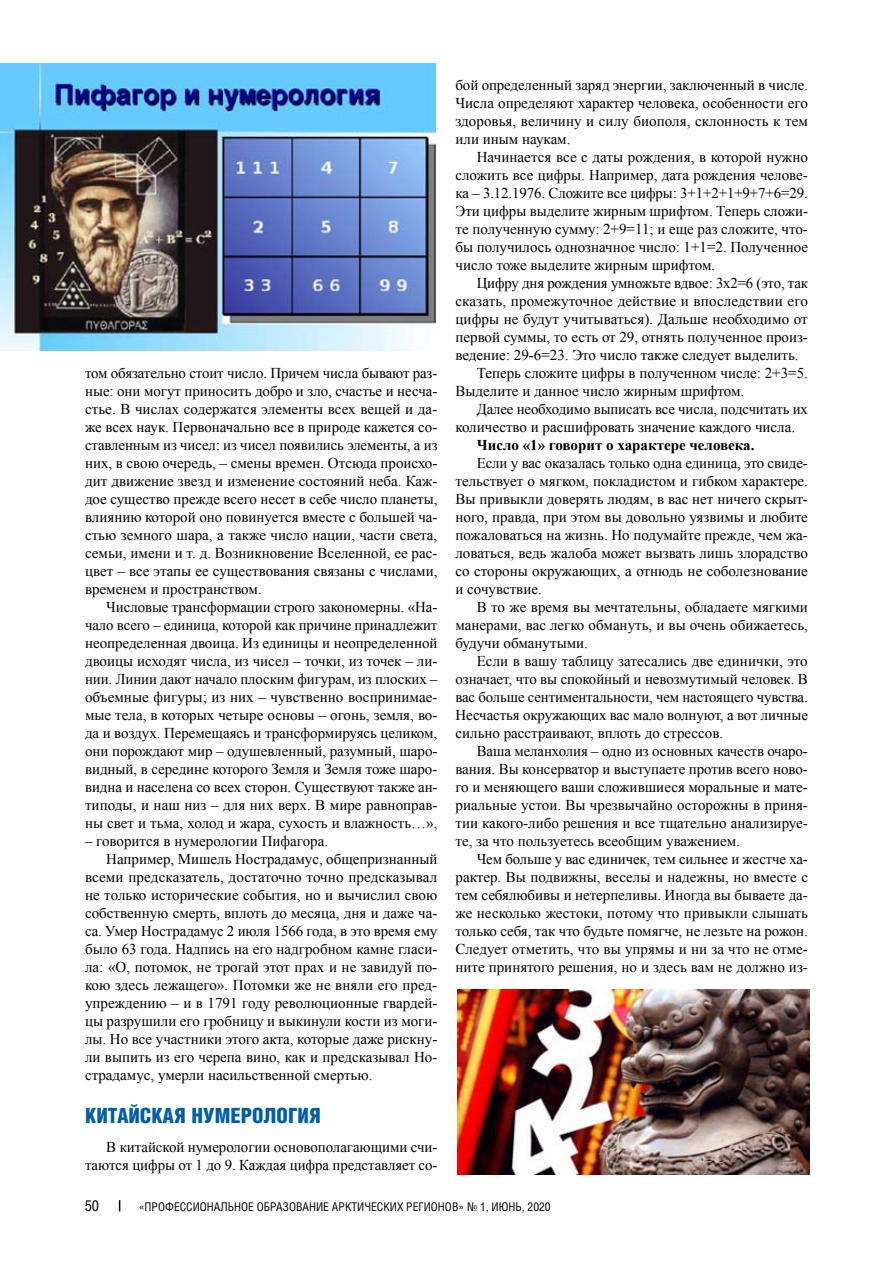
<style>
.page{position:relative;width:893px;height:1263px;background:#fff}
.page>*{position:absolute;margin:0;border:0;box-sizing:border-box;transform-origin:0 0}
.t1{font:900 21px "Helios Cond";color:#005ea8}
.t2{font:15px/18px "Times New Roman";color:#000;text-align:justify}
.t3{font:700 15px "Times New Roman";letter-spacing:-.01em;color:#000}
.t4{font:15px "Helios Cond C";color:#000}
.t5{font:12px "Helios Cond C";color:#000}
</style>
<div class="page">
<img style="left:457px;top:990px;width:353px;height:185px">
<img style="left:0;top:64px;width:436px;height:287px">
<p class="t2" style="left:85px;top:364px;width:354px">том обязательно стоит число. Причем числа бывают раз&shy;ные: они могут приносить добро и зло, счастье и несча&shy;стье. В числах содержатся элементы всех вещей и да&shy;же всех наук. Первоначально все в природе кажется со&shy;ставленным из чисел: из чисел появились элементы, а из них, в свою очередь, – смены времен. Отсюда происхо&shy;дит движение звезд и изменение состояний неба. Каж&shy;дое существо прежде всего несет в себе число планеты, влиянию которой оно повинуется вместе с большей ча&shy;стью земного шара, а также число нации, части света, семьи, имени и т. д. Возникновение Вселенной, ее рас&shy;цвет – все этапы ее существования связаны с числами, временем и пространством.</p>
<p class="t2" style="left:85px;top:598px;width:354px;text-indent:21px">Числовые трансформации строго закономерны. «На&shy;чало всего – единица, которой как причине принадлежит неопределенная двоица. Из единицы и неопределенной двоицы исходят числа, из чисел – точки, из точек – ли&shy;нии. Линии дают начало плоским фигурам, из плоских – объемные фигуры; из них – чувственно воспринимае&shy;мые тела, в которых четыре основы – огонь, земля, во&shy;да и воздух. Перемещаясь и трансформируясь целиком, они порождают мир – одушевленный, разумный, шаро&shy;видный, в середине которого Земля и Земля тоже шаро&shy;видна и населена со всех сторон. Существуют также ан&shy;типоды, и наш низ – для них верх. В мире равноправ&shy;ны свет и тьма, холод и жара, сухость и влажность…»,</p>
<p class="t2" style="left:85px;top:832px;width:245px">– говорится в нумерологии Пифагора.</p>
<p class="t2" style="left:106px;top:850px;width:333px">Например, Мишель Нострадамус, общепризнанный</p>
<p class="t2" style="left:85px;top:868px;width:354px">всеми предсказатель, достаточно точно предсказывал</p>
<p class="t2" style="left:85px;top:886px;width:354px">не только исторические события, но и вычислил свою</p>
<p class="t2" style="left:85px;top:904px;width:354px">собственную смерть, вплоть до месяца, дня и даже ча-</p>
<p class="t2" style="left:85px;top:922px;width:354px">са. Умер Нострадамус 2 июля 1566 года, в это время ему</p>
<p class="t2" style="left:85px;top:940px;width:354px">было 63 года. Надпись на его надгробном камне гласи-</p>
<p class="t2" style="left:85px;top:958px;width:354px">ла: «О, потомок, не трогай этот прах и не завидуй по-</p>
<p class="t2" style="left:85px;top:976px;width:354px">кою здесь лежащего». Потомки же не вняли его пред-</p>
<p class="t2" style="left:85px;top:994px;width:354px">упреждению – и в 1791 году революционные гвардей-</p>
<p class="t2" style="left:85px;top:1012px;width:354px">цы разрушили его гробницу и выкинули кости из моги-</p>
<p class="t2" style="left:85px;top:1030px;width:354px">лы. Но все участники этого акта, которые даже рискну-</p>
<p class="t2" style="left:85px;top:1048px;width:354px">ли выпить из его черепа вино, как и предсказывал Но-</p>
<p class="t2" style="left:85px;top:1066px;width:289px">страдамус, умерли насильственной смертью.</p>
<h1 class="t1" style="left:85px;top:1105px;width:236px">Китайская нум ерология</h1>
<p class="t2" style="left:85px;top:1138px;width:354px;text-align:right">В китайской нумерологии основополагающими счи&shy;таются цифры от 1 до 9. Каждая цифра представляет со-</p>
<p class="t2" style="left:455px;top:76px;width:354px">бой определенный заряд энергии, заключенный в числе.<br>Числа определяют характер человека, особенности его здоровья, величину и силу биополя, склонность к тем или иным наукам.</p>
<p class="t2" style="left:455px;top:148px;width:354px;text-indent:21px">Начинается все с даты рождения, в которой нужно сложить все цифры. Например, дата рождения челове&shy;ка – 3.12.1976. Сложите все цифры: 3+1+2+1+9+7+6=29.<br>Эти цифры выделите жирным шрифтом. Теперь сложи&shy;те полученную сумму: 2+9=11; и еще раз сложите, что&shy;бы получилось однозначное число: 1+1=2. Полученное число тоже выделите жирным шрифтом.</p>
<p class="t2" style="left:477px;top:274px;width:333px">Цифру дня рождения умножьте вдвое: 3x2=6 (это, так</p>
<p class="t2" style="left:455px;top:292px;width:354px">сказать, промежуточное действие и впоследствии его</p>
<p class="t2" style="left:455px;top:310px;width:354px">цифры не будут учитываться). Дальше необходимо от</p>
<p class="t2" style="left:455px;top:328px;width:354px">первой суммы, то есть от 29, отнять полученное произ-</p>
<p class="t2" style="left:455px;top:346px;width:345px">ведение: 29-6=23. Это число также следует выделить.</p>
<p class="t2" style="left:477px;top:364px;width:333px">Теперь сложите цифры в полученном числе: 2+3=5.</p>
<p class="t2" style="left:455px;top:382px;width:290px">Выделите и данное число жирным шрифтом.</p>
<p class="t2" style="left:477px;top:400px;width:333px">Далее необходимо выписать все числа, подсчитать их</p>
<p class="t2" style="left:455px;top:418px;width:341px">количество и расшифровать значение каждого числа.</p>
<p class="t3" style="left:477px;top:435px;width:279px">Число «1» говорит о характере человека.</p>
<p class="t2" style="left:455px;top:454px;width:354px;text-indent:21px">Если у вас оказалась только одна единица, это свиде&shy;тельствует о мягком, покладистом и гибком характере.<br>Вы привыкли доверять людям, в вас нет ничего скрыт&shy;ного, правда, при этом вы довольно уязвимы и любите пожаловаться на жизнь. Но подумайте прежде, чем жа&shy;ловаться, ведь жалоба может вызвать лишь злорадство со стороны окружающих, а отнюдь не соболезнование и сочувствие.</p>
<p class="t2" style="left:455px;top:598px;width:354px;text-indent:21px">В то же время вы мечтательны, обладаете мягкими манерами, вас легко обмануть, и вы очень обижаетесь, будучи обманутыми.</p>
<p class="t2" style="left:455px;top:652px;width:354px;text-indent:21px">Если в вашу таблицу затесались две единички, это означает, что вы спокойный и невозмутимый человек. В вас больше сентиментальности, чем настоящего чувства.<br>Несчастья окружающих вас мало волнуют, а вот личные сильно расстраивают, вплоть до стрессов.</p>
<p class="t2" style="left:455px;top:742px;width:354px;text-indent:21px">Ваша меланхолия – одно из основных качеств очаро&shy;вания. Вы консерватор и выступаете против всего ново&shy;го и меняющего ваши сложившиеся моральные и мате&shy;риальные устои. Вы чрезвычайно осторожны в приня&shy;тии какого-либо решения и все тщательно анализируе&shy;те, за что пользуетесь всеобщим уважением.</p>
<p class="t2" style="left:455px;top:850px;width:354px;text-indent:21px">Чем больше у вас единичек, тем сильнее и жестче ха&shy;рактер. Вы подвижны, веселы и надежны, но вместе с тем себялюбивы и нетерпеливы. Иногда вы бываете да&shy;же несколько жестоки, потому что привыкли слышать только себя, так что будьте помягче, не лезьте на рожон.<br>Следует отметить, что вы упрямы и ни за что не отме&shy;ните принятого решения, но и здесь вам не должно из-</p>
<p class="t4" style="left:85px;top:1197px;width:16px">50</p>
<p class="t5" style="left:139px;top:1199px;width:413px">«ПРОФЕССИОНАЛЬНОЕ ОБРАЗОВАНИЕ АРКТИЧЕСКИХ РЕГИОНОВ» № 1, ИЮНЬ, 2020</p>
</div>
